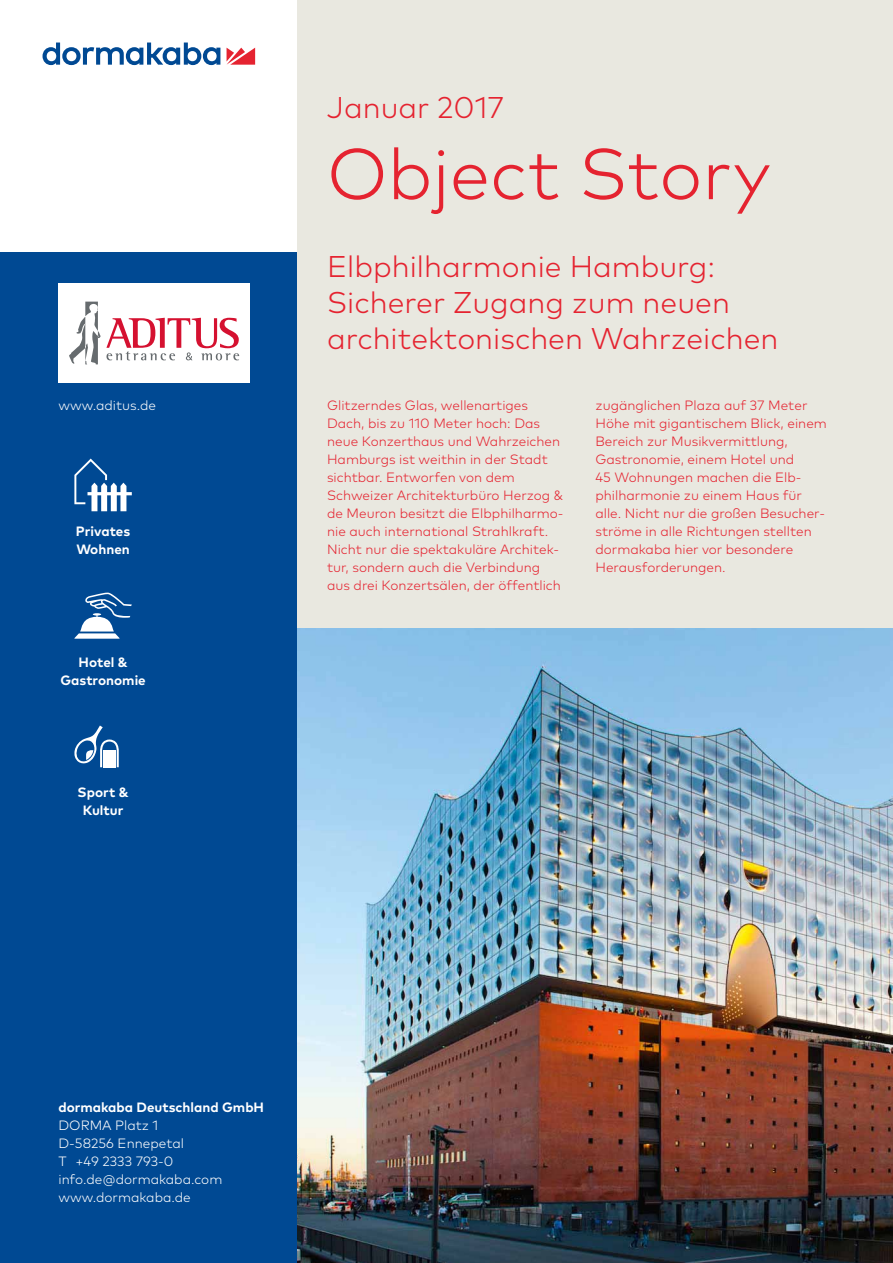
<style>
.page{position:relative;width:893px;height:1263px;background:#fff}
.page>*{position:absolute;margin:0;border:0;box-sizing:border-box;transform-origin:0 0}
.t1{font:300 72px "Mark Pro";color:#e52330}
.t2{font:300 30px/36px "Mark Pro";color:#e52330}
.t3{font:300 13.5px/18px "Mark Pro";color:#e52330}
.t4{font:300 13.5px/18px "Mark Pro";color:#fff}
.t5{font:700 13.5px/18px "Mark Pro";color:#fff;text-align:center}
</style>
<div class="page">
<div style="left:0;top:253px;width:298px;height:1010px;background:#004993"></div>
<img style="left:298px;top:628px;width:595px;height:635px">
<div style="left:298px;top:0;width:595px;height:628px;background:#e9e8e0"></div>
<svg style="left:227px;top:48px;width:28px;height:17px"></svg>
<svg style="left:43px;top:43px;width:177px;height:22px"></svg>
<div style="left:58px;top:283px;width:192px;height:99px;background:#fff"></div>
<svg style="left:69px;top:302px;width:170px;height:62px"></svg>
<svg style="left:74px;top:459px;width:58px;height:52px"></svg>
<svg style="left:74px;top:593px;width:58px;height:46px"></svg>
<svg style="left:74px;top:725px;width:45px;height:42px"></svg>
<p class="t4" style="left:58px;top:397px;width:99px">www.aditus.de</p>
<p class="t5" style="left:76px;top:524px;width:56px;text-align:left">Privates<br>Wohnen</p>
<p class="t5" style="left:60px;top:654px;width:87px">Hotel &amp;<br>Gastronomie</p>
<p class="t5" style="left:78px;top:785px;width:52px">Sport &amp;<br>Kultur</p>
<h2 class="t2" style="left:327px;top:93px;width:179px">Januar 2017</h2>
<h1 class="t1" style="left:327px;top:148px;width:445px">Object Story</h1>
<h2 class="t2" style="left:327px;top:251px;width:453px">Elbphilharmonie Hamburg:<br>Sicherer Zugang zum neuen architektonischen Wahrzeichen</h2>
<p class="t3" style="left:327px;top:397px;width:238px">Glitzerndes Glas, wellenartiges Dach, bis zu 110 Meter hoch: Das neue Konzert haus und Wahrzei chen Hamburgs ist weithin in der Stadt sichtbar. Entworfen von dem Schweizer Architekturbüro Herzog &amp; de Meuron besitzt die Elbphilharmo&shy;nie auch international Strahlkraft.<br>Nicht nur die spektakuläre Architek&shy;tur, sondern auch die Verbindung aus drei Konzertsälen, der öffentlich</p>
<p class="t3" style="left:595px;top:397px;width:233px">zugäng lichen Plaza auf 37 Meter<br>Höhe mit gigantischem Blick, einem<br>Bereich zur Musikvermittlung,<br>Gastronomie, einem Hotel und<br>45 Wohnungen machen die Elb&shy;philharmonie zu einem Haus für alle. Nicht nur die großen Besucher&shy;ströme in alle Richtungen stellten dormakaba hier vor besondere<br>Herausforderungen.</p>
<p class="t5" style="left:58px;top:1099px;width:207px">dormakaba Deutschland GmbH</p>
<p class="t4" style="left:58px;top:1117px;width:165px">DORMA Platz 1<br>D-58256 Ennepetal<br>T +49 2333 793-0 info.de@dormakaba.com www.dormakaba.de</p>
</div>
